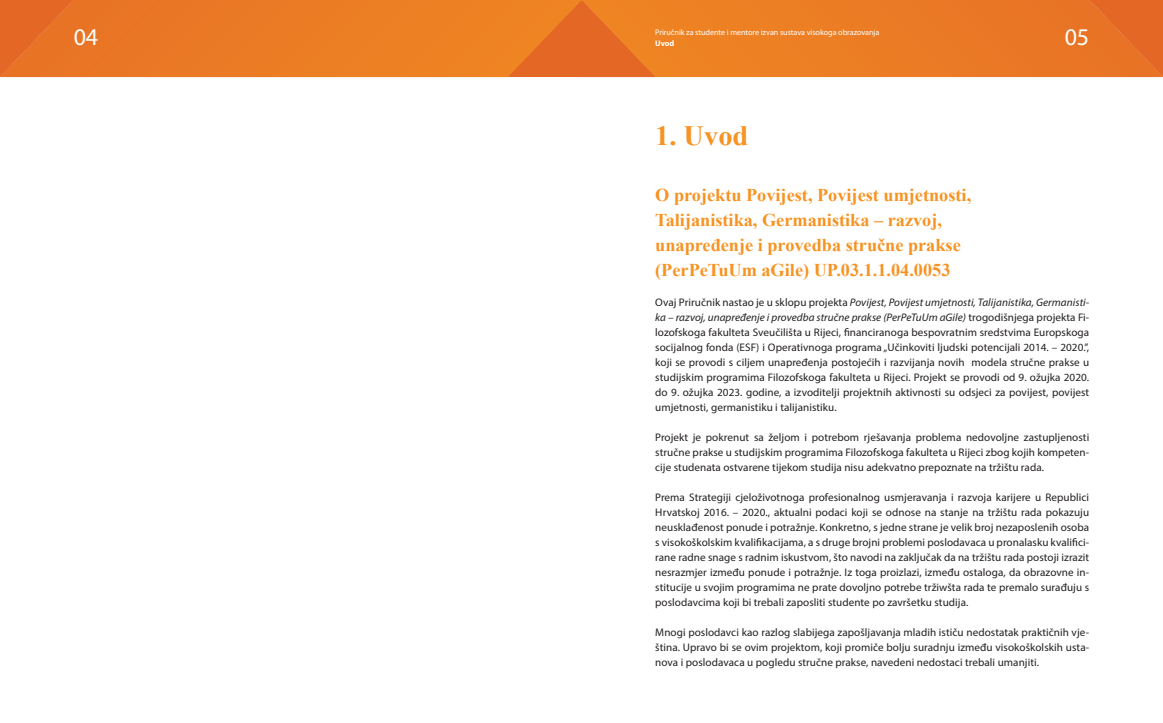
<style>
.page{position:relative;width:1163px;height:723px;background:#fff}
.page>*{position:absolute;margin:0;border:0;box-sizing:border-box;transform-origin:0 0}
.t1{font:700 28px "Times New Roman";color:#f79322}
.t2{font:24px "Myriad Pro";color:#fff}
.t3{font:700 18px/25px "Times New Roman";color:#f79322}
.t4{font:11px/15px "Myriad Pro";letter-spacing:.005em;color:#231f20;text-align:justify}
.t5{font:8.1px "Myriad Pro";letter-spacing:-.005em;color:#fff}
.t6{font:700 8.1px "Myriad Pro";color:#fff}
.s1{font-style:italic}
</style>
<div class="page">
<div style="left:655px;top:0;width:434px;height:77px;background:#eb7c24"></div>
<svg style="left:1089px;top:0;width:73px;height:77px;background:#e66d25"></svg>
<svg style="left:581px;top:0;width:74px;height:77px;background:#e97524"></svg>
<svg style="left:74px;top:0;width:507px;height:77px;background:#eb7a24"></svg>
<svg style="left:0;top:0;width:74px;height:77px;background:#e66d25"></svg>
<h2 class="t2" style="left:74px;top:23px;width:26px">04</h2>
<p class="t6" style="left:655px;top:38px;width:21px">Uvod</p>
<h2 class="t2" style="left:1064px;top:23px;width:26px">05</h2>
<p class="t5" style="left:655px;top:28px;width:226px">Priručnik za studente i mentore izvan sustava visokoga obrazovanja</p>
<h1 class="t1" style="left:655px;top:116px;width:95px">1. Uvod</h1>
<h3 class="t3" style="left:655px;top:182px;width:317px">O projektu Povijest, Povijest umjetnosti, Talijanistika, Germanistika – razvoj, unapređenje i provedba stručne prakse (PerPeTuUm aGile) UP.03.1.1.04.0053</h3>
<p class="t4" style="left:655px;top:295px;width:435px">Ovaj Priručnik nastao je u sklopu projekta <span class="s1">Povijest, Povijest umjetnosti, Talijanistika, Germanisti&shy;ka – razvoj, unapređenje i provedba stručne prakse (PerPeTuUm aGile)</span> trogodišnjega projekta Fi&shy;lozofskoga fakulteta Sveučilišta u Rijeci, financiranoga bespovratnim sredstvima Europskoga socijalnog fonda (ESF) i Operativnoga programa „Učinkoviti ljudski potencijali 2014. – 2020.”, koji se provodi s ciljem unapređenja postojećih i razvijanja novih modela stručne prakse u studijskim programima Filozofskoga fakulteta u Rijeci. Projekt se provodi od 9. ožujka 2020. do 9. ožujka 2023. godine, a izvoditelji projektnih aktivnosti su odsjeci za povijest, povijest umjetnosti, germanistiku i talijanistiku.</p>
<p class="t4" style="left:655px;top:430px;width:435px">Projekt je pokrenut sa željom i potrebom rješavanja problema nedovoljne zastupljenosti stručne prakse u studijskim programima Filozofskoga fakulteta u Rijeci zbog kojih kompeten&shy;cije studenata ostvarene tijekom studija nisu adekvatno prepoznate na tržištu rada.</p>
<p class="t4" style="left:655px;top:490px;width:435px">Prema Strategiji cjeloživotnoga profesionalnog usmjeravanja i razvoja karijere u Republici Hrvatskoj 2016. – 2020., aktualni podaci koji se odnose na stanje na tržištu rada pokazuju neusklađenost ponude i potražnje. Konkretno, s jedne strane je velik broj nezaposlenih osoba s visokoškolskim kvalifikacijama, a s druge brojni problemi poslodavaca u pronalasku kvalifici&shy;rane radne snage s radnim iskustvom, što navodi na zaključak da na tržištu rada postoji izrazit nesrazmjer između ponude i potražnje. Iz toga proizlazi, između ostaloga, da obrazovne in&shy;stitucije u svojim programima ne prate dovoljno potrebe tržiwšta rada te premalo surađuju s poslodavcima koji bi trebali zaposliti studente po završetku studija.</p>
<p class="t4" style="left:655px;top:625px;width:435px">Mnogi poslodavci kao razlog slabijega zapošljavanja mladih ističu nedostatak praktičnih vje&shy;ština. Upravo bi se ovim projektom, koji promiče bolju suradnju između visokoškolskih usta&shy;nova i poslodavaca u pogledu stručne prakse, navedeni nedostaci trebali umanjiti.</p>
</div>
